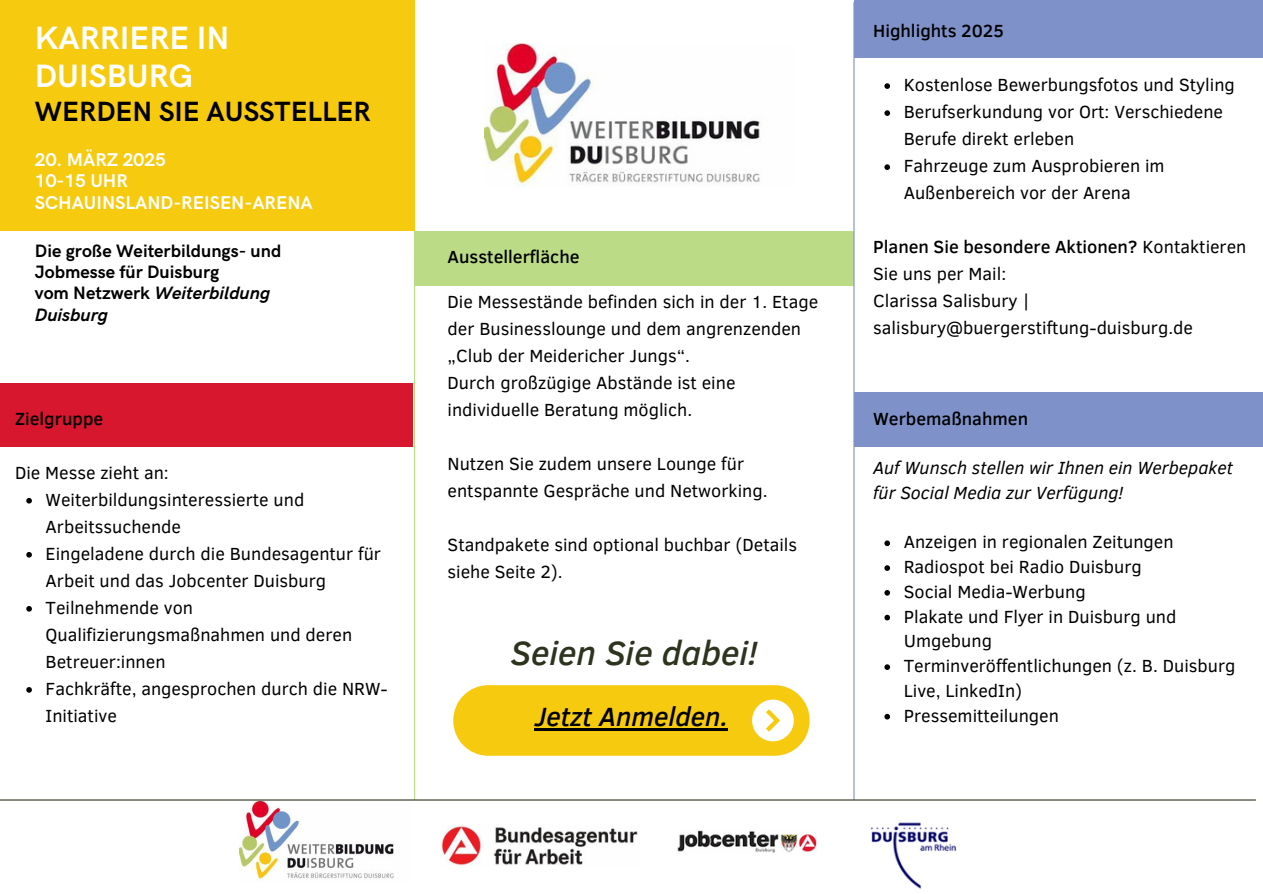
<style>
.page{position:relative;width:1263px;height:894px;background:#fff}
.page>*{position:absolute;margin:0;border:0;box-sizing:border-box;transform-origin:0 0}
.t1{font:italic 500 34.5px "Clear Sans";color:#2c341f}
.t2{font:700 32.4px/38.2px "HK Grotesk";color:#fff}
.t3{font:700 27.9px "HK Grotesk";color:#000}
.t4{font:italic 500 27px "Clear Sans";color:#000}
.t5{font:700 18.6px/21.3px "HK Grotesk";color:#fff}
.t6{font:18px/27px "Clear Sans";color:#000}
.t7{font:500 18px/27px "Clear Sans";color:#000}
.t8{font:700 18px/21.3px "HK Grotesk";color:#000}
.t9{font:italic 18px/24.8px "Clear Sans";color:#000}
.s1{font-style:italic}
.s2{font-weight:400}
</style>
<div class="page">
<div style="left:414px;top:231px;width:440px;height:54px;background:#bbdb86"></div>
<div style="left:0;top:0;width:414px;height:231px;background:#f6ca0f"></div>
<img style="left:484px;top:43px;width:276px;height:143px">
<div style="left:0;top:383px;width:413px;height:63px;background:#d6172e"></div>
<svg style="left:26px;top:498px;width:6px;height:5px"></svg>
<svg style="left:26px;top:552px;width:6px;height:5px"></svg>
<svg style="left:26px;top:606px;width:6px;height:5px"></svg>
<svg style="left:26px;top:687px;width:6px;height:5px"></svg>
<img style="left:441px;top:825px;width:197px;height:40px">
<img style="left:677px;top:830px;width:139px;height:23px">
<img style="left:870px;top:822px;width:87px;height:67px">
<img style="left:239px;top:800px;width:173px;height:80px">
<div style="left:453px;top:685px;width:356px;height:70px;background:#f6ca0f;border-radius:35px"></div>
<div style="left:752px;top:699px;width:42px;height:42px;background:#fff;border-radius:50%"></div>
<svg style="left:766px;top:709px;width:14px;height:22px"></svg>
<hr style="left:535px;top:728px;width:193px;height:2px;background:#000">
<div style="left:854px;top:0;width:409px;height:57px;background:#7e91c9"></div>
<svg style="left:884px;top:83px;width:6px;height:6px"></svg>
<svg style="left:884px;top:110px;width:6px;height:6px"></svg>
<svg style="left:884px;top:164px;width:6px;height:6px"></svg>
<div style="left:854px;top:392px;width:409px;height:54px;background:#7e91c9"></div>
<svg style="left:884px;top:540px;width:6px;height:6px"></svg>
<svg style="left:884px;top:565px;width:6px;height:5px"></svg>
<svg style="left:884px;top:590px;width:6px;height:5px"></svg>
<svg style="left:884px;top:614px;width:6px;height:6px"></svg>
<svg style="left:884px;top:664px;width:6px;height:5px"></svg>
<svg style="left:884px;top:713px;width:6px;height:6px"></svg>
<hr style="left:414px;top:258px;width:1px;height:541px;background:#bbdb86">
<hr style="left:853px;top:2px;width:1px;height:797px;background:#7e91c9">
<hr style="left:0;top:799px;width:1256px;height:1px;background:#2c341f">
<h2 class="t2" style="left:35px;top:20px;width:196px">KARRIERE IN<br>DUISBURG</h2>
<h2 class="t3" style="left:35px;top:96px;width:337px">WERDEN SIE AUSSTELLER</h2>
<h4 class="t5" style="left:35px;top:150px;width:279px">20. MÄRZ 2025<br>10-15 UHR<br>SCHAUINSLAND-REISEN-ARENA</h4>
<p class="t8" style="left:35px;top:240px;width:248px">Die große Weiterbildungs- und<br>Jobmesse für Duisburg<br>vom Netzwerk <span class="s1">Weiterbildung<br>Duisburg</span></p>
<p class="t7" style="left:15px;top:404px;width:90px">Zielgruppe</p>
<h5 class="t6" style="left:15px;top:458px;width:155px">Die Messe zieht an:</h5>
<h5 class="t6" style="left:46px;top:485px;width:260px">Weiterbildungsinteressierte und<br>Arbeitssuchende</h5>
<p class="t6" style="left:46px;top:539px;width:337px">Eingeladene durch die Bundesagentur für<br>Arbeit und das Jobcenter Duisburg</p>
<p class="t6" style="left:46px;top:593px;width:308px">Teilnehmende von<br>Qualifizierungsmaßnahmen und deren<br>Betreuer:innen</p>
<p class="t6" style="left:46px;top:674px;width:344px">Fachkräfte, angesprochen durch die NRW-<br>Initiative</p>
<p class="t7" style="left:448px;top:242px;width:133px">Ausstellerfläche</p>
<p class="t6" style="left:448px;top:287px;width:372px">Die Messestände befinden sich in der 1. Etage der Businesslounge und dem angrenzenden „Club der Meidericher Jungs“.</p>
<p class="t6" style="left:448px;top:368px;width:289px">Durch großzügige Abstände ist eine individuelle Beratung möglich.</p>
<p class="t6" style="left:448px;top:449px;width:321px">Nutzen Sie zudem unsere Lounge für entspannte Gespräche und Networking.</p>
<p class="t6" style="left:448px;top:530px;width:351px">Standpakete sind optional buchbar (Details siehe Seite 2).</p>
<p class="t1" style="left:511px;top:627px;width:248px">Seien Sie dabei!</p>
<p class="t4" style="left:535px;top:697px;width:195px">Jetzt Anmelden.</p>
<h5 class="t7" style="left:873px;top:16px;width:132px">Highlights 2025</h5>
<p class="t6" style="left:904px;top:70px;width:333px">Kostenlose Bewerbungsfotos und Styling</p>
<p class="t6" style="left:904px;top:97px;width:321px">Berufserkundung vor Ort: Verschiedene<br>Berufe direkt erleben</p>
<p class="t6" style="left:904px;top:151px;width:262px">Fahrzeuge zum Ausprobieren im<br>Außenbereich vor der Arena</p>
<p class="t7" style="left:873px;top:232px;width:375px">Planen Sie besondere Aktionen? <span class="s2">Kontaktieren<br>Sie uns per Mail:</span></p>
<p class="t6" style="left:873px;top:286px;width:321px">Clarissa Salisbury | salisbury@buergerstiftung-duisburg.de</p>
<p class="t7" style="left:873px;top:403px;width:156px">Werbemaßnahmen</p>
<p class="t9" style="left:873px;top:454px;width:361px">Auf Wunsch stellen wir Ihnen ein Werbepaket für Social Media zur Verfügung!</p>
<h1 class="t6" style="left:904px;top:527px;width:271px">Anzeigen in regionalen Zeitungen</h1>
<p class="t6" style="left:904px;top:552px;width:240px">Radiospot bei Radio Duisburg</p>
<h3 class="t6" style="left:904px;top:577px;width:183px">Social Media-Werbung</h3>
<p class="t6" style="left:904px;top:603px;width:274px;line-height:24.8px">Plakate und Flyer in Duisburg und<br>Umgebung</p>
<p class="t6" style="left:904px;top:652px;width:333px;line-height:24.8px">Terminveröffentlichungen (z. B. Duisburg<br>Live, LinkedIn)</p>
<p class="t6" style="left:904px;top:700px;width:157px">Pressemitteilungen</p>
</div>
